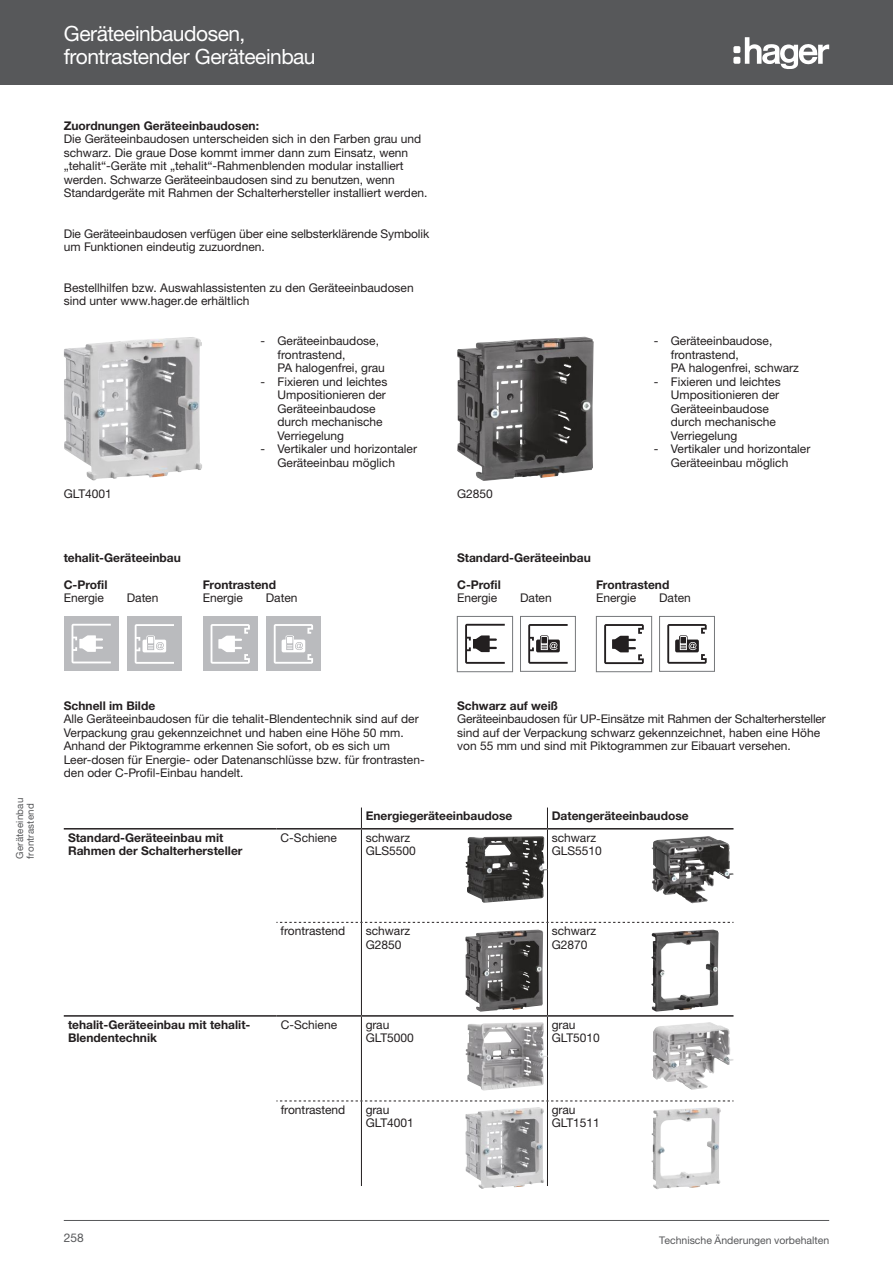
<style>
.page{position:relative;width:893px;height:1263px;background:#fff}
.page>*{position:absolute;margin:0;border:0;box-sizing:border-box;transform-origin:0 0}
.t1{font:21px/22.5px "Helvetica Neue LTW1 G";letter-spacing:-.025em;color:#fff}
.t2{font:12px/13.5px "Helvetica Neue LTW1 G";color:#231f20}
.t3{font:700 12px/13.5px "Helvetica Neue LTW1 G";color:#231f20}
.t4{font:12px "Helvetica Neue LTW1 G";color:#57585a}
.t5{font:10.5px "Helvetica Neue LTW1 G";color:#57585a}
.t6{font:9.75px/10.5px "Helvetica Neue LTW1 G";letter-spacing:.02em;color:#57585a}
</style>
<div class="page">
<div style="left:0;top:0;width:893px;height:85px;background:#57585a"></div>
<hr style="left:64px;top:1220px;width:765px;height:1px;background:#57585a">
<svg style="left:745px;top:37px;width:84px;height:32px"></svg>
<div style="left:733px;top:46px;width:7px;height:7px;background:#fff;border-radius:2px"></div>
<div style="left:733px;top:57px;width:7px;height:7px;background:#fff;border-radius:2px"></div>
<img style="left:64px;top:337px;width:138px;height:144px">
<img style="left:457px;top:337px;width:137px;height:144px">
<svg style="left:465px;top:624px;width:40px;height:40px"></svg>
<div style="left:457px;top:616px;width:56px;height:56px;border:1px solid #76787b"></div>
<svg style="left:528px;top:624px;width:40px;height:40px"></svg>
<div style="left:520px;top:616px;width:56px;height:55px;border:1px solid #76787b"></div>
<svg style="left:604px;top:624px;width:40px;height:40px"></svg>
<div style="left:596px;top:616px;width:56px;height:56px;border:1px solid #76787b"></div>
<svg style="left:667px;top:624px;width:40px;height:40px"></svg>
<div style="left:659px;top:616px;width:56px;height:55px;border:1px solid #76787b"></div>
<div style="left:127px;top:616px;width:55px;height:55px;background:#babbbe"></div>
<svg style="left:135px;top:624px;width:39px;height:40px"></svg>
<div style="left:266px;top:616px;width:55px;height:55px;background:#babbbe"></div>
<svg style="left:274px;top:624px;width:39px;height:40px"></svg>
<div style="left:64px;top:616px;width:55px;height:55px;background:#babbbe"></div>
<svg style="left:72px;top:624px;width:39px;height:39px"></svg>
<div style="left:203px;top:616px;width:55px;height:55px;background:#babbbe"></div>
<svg style="left:211px;top:624px;width:39px;height:40px"></svg>
<hr style="left:361px;top:829px;width:1px;height:93px;background:#231f20">
<hr style="left:361px;top:923px;width:1px;height:92px;background:#231f20">
<hr style="left:361px;top:1017px;width:1px;height:84px;background:#231f20">
<hr style="left:361px;top:1101px;width:1px;height:85px;background:#231f20">
<svg style="left:547px;top:807px;width:1px;height:21px"></svg>
<hr style="left:547px;top:829px;width:1px;height:93px;background:#231f20">
<hr style="left:547px;top:923px;width:1px;height:92px;background:#231f20">
<hr style="left:547px;top:1017px;width:1px;height:84px;background:#231f20">
<hr style="left:547px;top:1101px;width:1px;height:85px;background:#231f20">
<hr style="left:276px;top:1015px;width:85px;height:2px;background:#231f20">
<hr style="left:361px;top:1015px;width:186px;height:2px;background:#231f20">
<hr style="left:547px;top:1015px;width:186px;height:2px;background:#231f20">
<hr style="left:64px;top:1015px;width:212px;height:2px;background:#231f20">
<svg style="left:361px;top:807px;width:1px;height:21px"></svg>
<hr style="left:64px;top:828px;width:212px;height:1px;background:#231f20">
<hr style="left:276px;top:828px;width:85px;height:1px;background:#231f20">
<hr style="left:361px;top:828px;width:186px;height:1px;background:#231f20">
<hr style="left:547px;top:828px;width:186px;height:1px;background:#231f20">
<svg style="left:276px;top:922px;width:457px;height:1px"></svg>
<svg style="left:276px;top:1101px;width:457px;height:1px"></svg>
<img style="left:651px;top:836px;width:82px;height:67px">
<img style="left:465px;top:836px;width:79px;height:67px">
<img style="left:651px;top:930px;width:68px;height:82px">
<img style="left:651px;top:1022px;width:82px;height:68px">
<img style="left:651px;top:1107px;width:70px;height:82px">
<img style="left:465px;top:929px;width:78px;height:83px">
<img style="left:467px;top:1023px;width:42px;height:26px">
<img style="left:465px;top:1107px;width:79px;height:82px">
<h1 class="t1" style="left:64px;top:22px;width:253px">Geräteeinbaudosen, frontrastender Geräteeinbau</h1>
<p class="t3" style="left:64px;top:119px;width:197px">Zuordnungen Geräteeinbaudosen:</p>
<p class="t2" style="left:64px;top:132px;width:365px">Die Geräteeinbaudosen unterscheiden sich in den Farben grau und schwarz. Die graue Dose kommt immer dann zum Einsatz, wenn „tehalit“-Geräte mit „tehalit“-Rahmenblenden modular installiert werden. Schwarze Geräteeinbaudosen sind zu benutzen, wenn Standardgeräte mit Rahmen der Schalterhersteller installiert werden.</p>
<p class="t2" style="left:64px;top:227px;width:367px">Die Geräteeinbaudosen verfügen über eine selbsterklärende Symbolik um Funktionen eindeutig zuzuordnen.</p>
<p class="t2" style="left:64px;top:281px;width:351px">Bestellhilfen bzw. Auswahlassistenten zu den Geräteeinbaudosen sind unter www.hager.de erhältlich</p>
<p class="t2" style="left:277px;top:334px;width:109px;text-indent:-17px">- Geräteeinbaudose, frontrastend,<br>PA halogenfrei, grau</p>
<p class="t2" style="left:277px;top:375px;width:111px;text-indent:-17px">- Fixieren und leichtes<br>Umpositionieren der<br>Geräteeinbaudose durch mechanische<br>Verriegelung</p>
<p class="t2" style="left:260px;top:442px;width:158px;text-align:center">- Vertikaler und horizontaler<br>Geräteeinbau möglich</p>
<p class="t2" style="left:64px;top:487px;width:50px">GLT4001</p>
<p class="t2" style="left:457px;top:487px;width:37px">G2850</p>
<p class="t3" style="left:64px;top:551px;width:119px">tehalit-Geräteeinbau</p>
<p class="t3" style="left:457px;top:551px;width:135px">Standard-Geräteeinbau</p>
<p class="t2" style="left:671px;top:334px;width:130px;text-indent:-17px">- Geräteeinbaudose, frontrastend,<br>PA halogenfrei, schwarz</p>
<p class="t2" style="left:671px;top:375px;width:111px;text-indent:-17px">- Fixieren und leichtes<br>Umpositionieren der<br>Geräteeinbaudose durch mechanische<br>Verriegelung</p>
<p class="t2" style="left:654px;top:442px;width:158px;text-align:center">- Vertikaler und horizontaler<br>Geräteeinbau möglich</p>
<p class="t3" style="left:64px;top:578px;width:45px">C-Profil</p>
<p class="t2" style="left:64px;top:591px;width:42px">Energie</p>
<p class="t2" style="left:127px;top:591px;width:33px">Daten</p>
<p class="t3" style="left:203px;top:578px;width:75px">Frontrastend</p>
<p class="t2" style="left:203px;top:591px;width:42px">Energie</p>
<p class="t2" style="left:266px;top:591px;width:33px">Daten</p>
<p class="t3" style="left:457px;top:578px;width:45px">C-Profil</p>
<p class="t2" style="left:457px;top:591px;width:42px">Energie</p>
<p class="t2" style="left:520px;top:591px;width:33px">Daten</p>
<p class="t3" style="left:596px;top:578px;width:75px">Frontrastend</p>
<p class="t2" style="left:596px;top:591px;width:42px">Energie</p>
<p class="t2" style="left:659px;top:591px;width:33px">Daten</p>
<p class="t6" style="left:15px;top:859px;width:62px;rotate:-90deg">Geräteeinbau frontrastend</p>
<p class="t3" style="left:64px;top:699px;width:93px">Schnell im Bilde</p>
<p class="t2" style="left:64px;top:712px;width:362px">Alle Geräteeinbaudosen für die tehalit-Blendentechnik sind auf der Verpackung grau gekennzeichnet und haben eine Höhe 50 mm.<br>Anhand der Piktogramme erkennen Sie sofort, ob es sich um Leer-dosen für Energie- oder Datenanschlüsse bzw. für frontrasten&shy;den oder C-Profil-Einbau handelt.</p>
<p class="t3" style="left:457px;top:699px;width:103px">Schwarz auf weiß</p>
<p class="t2" style="left:457px;top:712px;width:370px">Geräteeinbaudosen für UP-Einsätze mit Rahmen der Schalterhersteller sind auf der Verpackung schwarz gekennzeichnet, haben eine Höhe von 55 mm und sind mit Piktogrammen zur Eibauart versehen.</p>
<p class="t3" style="left:366px;top:809px;width:148px">Energiegeräteeinbaudose</p>
<p class="t3" style="left:552px;top:809px;width:139px">Datengeräteeinbaudose</p>
<p class="t3" style="left:68px;top:830px;width:176px">Standard-Geräteeinbau mit<br>Rahmen der Schalterhersteller</p>
<p class="t2" style="left:281px;top:830px;width:58px">C-Schiene</p>
<p class="t2" style="left:366px;top:830px;width:52px">schwarz<br>GLS5500</p>
<p class="t2" style="left:552px;top:830px;width:52px">schwarz<br>GLS5510</p>
<p class="t2" style="left:281px;top:924px;width:66px">frontrastend</p>
<p class="t2" style="left:366px;top:924px;width:46px">schwarz<br>G2850</p>
<p class="t2" style="left:552px;top:924px;width:46px">schwarz<br>G2870</p>
<p class="t3" style="left:68px;top:1017px;width:184px">tehalit-Geräteeinbau mit tehalit-<br>Blendentechnik</p>
<p class="t2" style="left:281px;top:1017px;width:58px">C-Schiene</p>
<p class="t2" style="left:366px;top:1017px;width:50px">grau<br>GLT5000</p>
<p class="t2" style="left:552px;top:1017px;width:50px">grau<br>GLT5010</p>
<p class="t2" style="left:281px;top:1103px;width:66px">frontrastend</p>
<p class="t2" style="left:366px;top:1103px;width:50px">grau<br>GLT4001</p>
<p class="t2" style="left:552px;top:1103px;width:50px">grau<br>GLT1511</p>
<p class="t4" style="left:64px;top:1230px;width:22px">258</p>
<p class="t5" style="left:659px;top:1233px;width:171px">Technische Änderungen vorbehalten</p>
</div>
